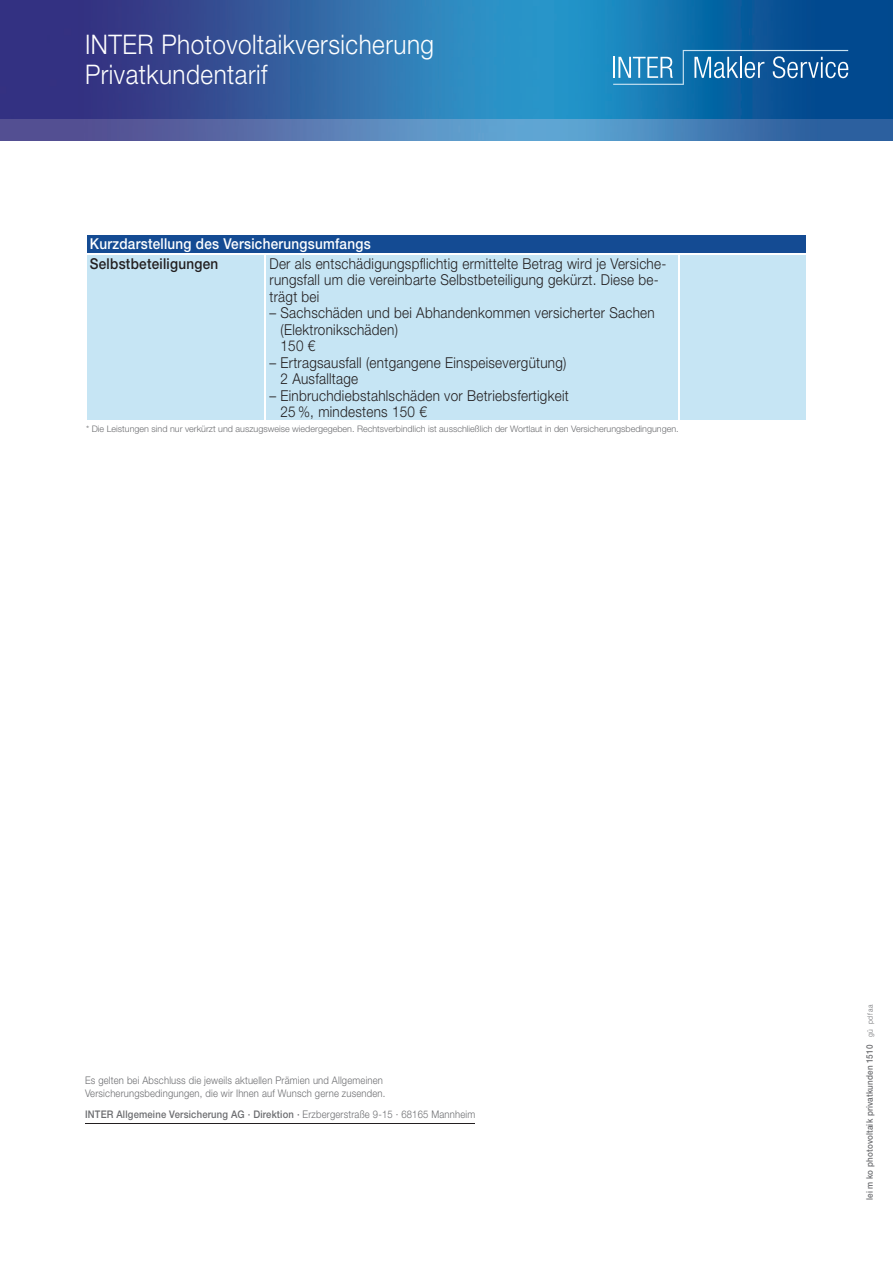
<style>
.page{position:relative;width:893px;height:1263px;background:#fff}
.page>*{position:absolute;margin:0;border:0;box-sizing:border-box;transform-origin:0 0}
.t1{font:300 27px/30px "Helvetica Neue LT Pro";letter-spacing:.02em;color:#fff;scale:.9 1}
.t2{font:300 15px/16.5px "Helvetica Neue LT Pro";letter-spacing:.02em;color:#231f20;scale:.9 1}
.t3{font:500 15px "Helvetica Neue LT Pro";letter-spacing:.02em;color:#fff;scale:.9 1}
.t4{font:500 15px "Helvetica Neue LT Pro";letter-spacing:.02em;color:#231f20;scale:.9 1}
.t5{font:300 10.5px/13.5px "Helvetica Neue LT Pro";letter-spacing:.02em;color:#6c6d70;scale:.9 1}
.t6{font:500 10.5px "Helvetica Neue LT Pro";letter-spacing:.02em;color:#6c6d70;scale:.9 1}
.t7{font:300 9px "Helvetica Neue LT Pro";color:#6c6d70}
.t8{font:500 9px "Helvetica Neue LT Pro";letter-spacing:.02em;color:#6c6d70;scale:.9 1}
.s1{font-weight:300}
.s2{font-weight:300;font-size:7.5px}
</style>
<div class="page">
<img style="left:0;top:0;width:893px;height:140px">
<div style="left:86px;top:234px;width:721px;height:20px;background:#144b93"></div>
<div style="left:87px;top:255px;width:719px;height:165px;background:#c6e5f4"></div>
<hr style="left:265px;top:254px;width:1px;height:167px;background:#fff">
<hr style="left:678px;top:254px;width:1px;height:167px;background:#fff">
<hr style="left:85px;top:234px;width:180px;height:1px;background:#fff">
<hr style="left:265px;top:234px;width:414px;height:1px;background:#fff">
<hr style="left:679px;top:234px;width:129px;height:1px;background:#fff">
<hr style="left:85px;top:253px;width:180px;height:1px;background:#fff">
<hr style="left:265px;top:253px;width:414px;height:1px;background:#fff">
<hr style="left:679px;top:253px;width:129px;height:1px;background:#fff">
<hr style="left:85px;top:1123px;width:390px;height:1px;background:#231f20">
<svg style="left:613px;top:50px;width:235px;height:35px;background:#377eb2"></svg>
<h1 class="t1" style="left:85px;top:29px;width:389px">INTER Photovoltaikversicherung<br>Privatkundentarif</h1>
<p class="t3" style="left:90px;top:235px;width:314px">Kurzdarstellung des Versicherungsumfangs</p>
<p class="t4" style="left:90px;top:254px;width:144px">Selbstbeteiligungen</p>
<p class="t2" style="left:269px;top:255px;width:442px">Der als entschädigungspflichtig ermittelte Betrag wird je Versiche&shy;rungsfall um die vereinbarte Selbstbeteiligung gekürzt. Diese be&shy;trägt bei</p>
<p class="t2" style="left:281px;top:304px;width:417px;text-indent:-11px">– Sachschäden und bei Abhandenkommen versicherter Sachen (Elektronikschäden)<br>150 €</p>
<p class="t2" style="left:281px;top:354px;width:319px;text-indent:-11px">– Ertragsausfall (entgangene Einspeisevergütung)<br>2 Ausfalltage</p>
<p class="t2" style="left:281px;top:387px;width:322px;text-indent:-11px">– Einbruchdiebstahlschäden vor Betriebsfertigkeit<br>25 %, mindestens 150 €</p>
<p class="t7" style="left:86px;top:423px;width:594px">* Die Leistungen sind nur verkürzt und auszugsweise wiedergegeben. Rechtsverbindlich ist ausschließlich der Wortlaut in den Versicherungsbedingungen.</p>
<p class="t5" style="left:85px;top:1073px;width:335px">Es gelten bei Abschluss die jeweils aktuellen Prämien und Allgemeinen<br>Versicherungsbedingungen, die wir Ihnen auf Wunsch gerne zusenden.</p>
<p class="t6" style="left:85px;top:1107px;width:435px">INTER Allgemeine Versicherung AG · Direktion · <span class="s1">Erzbergerstraße 9-15 · 68165 Mannheim</span></p>
<p class="t8" style="left:864px;top:1200px;width:219px;rotate:-90deg">lei m ko photovoltaik privatkunden 1510 <span class="s2">gü pdf aa</span></p>
</div>
